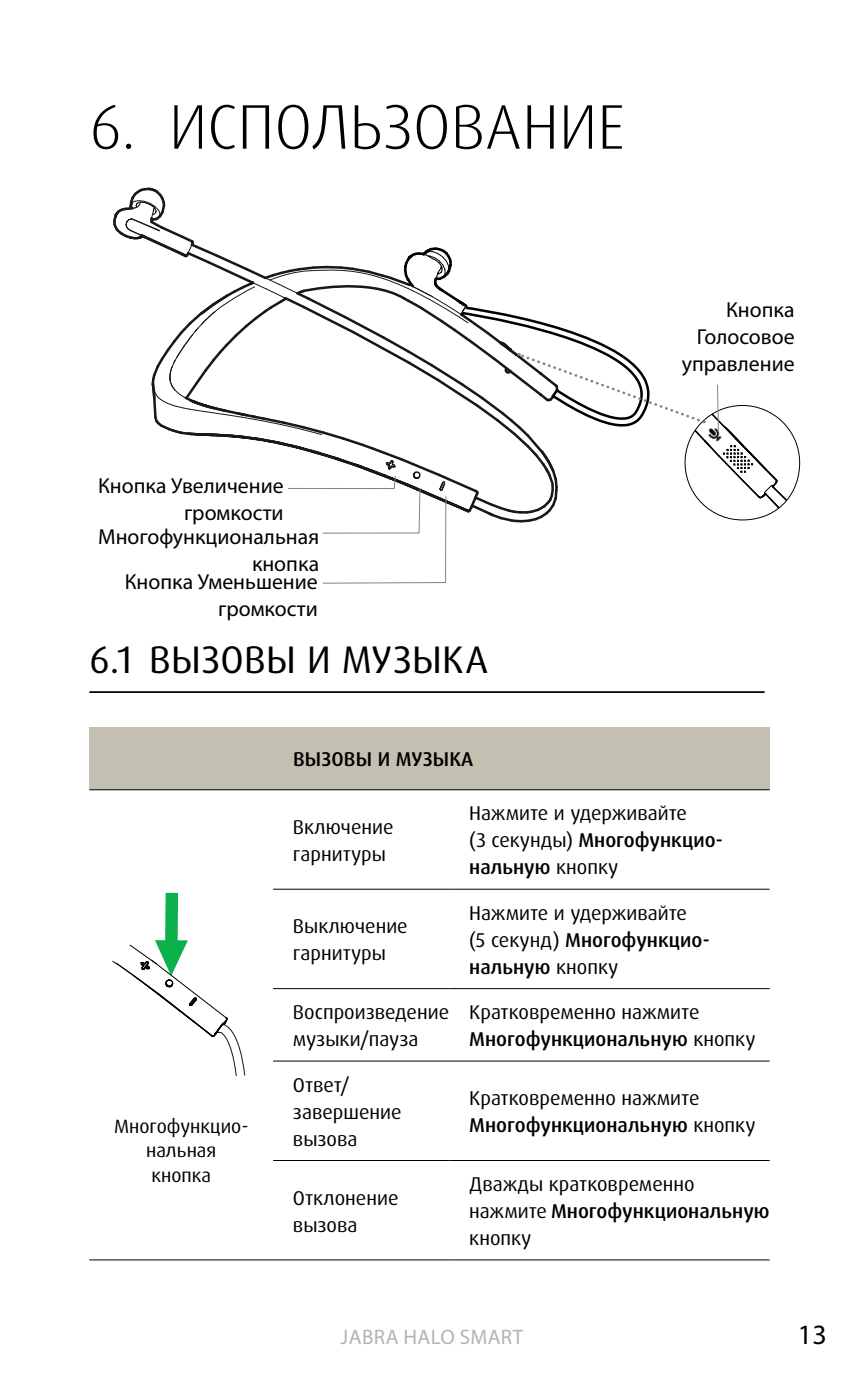
<style>
.page{position:relative;width:864px;height:1389px;background:#fff}
.page>*{position:absolute;margin:0;border:0;box-sizing:border-box;transform-origin:0 0}
.t1{font:300 63px "Dax Pro";letter-spacing:.005em;color:#000}
.t2{font:38.5px "Dax Pro";letter-spacing:.01em;color:#000}
.t3{font:28px "Myriad Pro";color:#000}
.t4{font:21.7px/26.9px "Myriad Pro";color:#000;text-align:right}
.t5{font:21px "Myriad Pro";letter-spacing:.02em;color:#b1b4b6}
.t6{font:19.95px/26.9px "Dax Pro";color:#000}
.t7{font:500 19.95px "Dax Pro";letter-spacing:.01em;color:#000}
.t8{font:19.25px/24.5px "Dax Pro";color:#000;text-align:center}
.s1{font-weight:500}
</style>
<div class="page">
<hr style="left:89px;top:691px;width:675px;height:2px;background:#000">
<div style="left:89px;top:727px;width:184px;height:63px;background:#c4c0b1"></div>
<div style="left:273px;top:727px;width:496px;height:63px;background:#c4c0b1"></div>
<hr style="left:89px;top:789px;width:184px;height:1px;background:#000">
<hr style="left:89px;top:1259px;width:184px;height:1px;background:#000">
<hr style="left:273px;top:789px;width:176px;height:1px;background:#000">
<hr style="left:449px;top:789px;width:320px;height:1px;background:#000">
<hr style="left:273px;top:889px;width:176px;height:1px;background:#000">
<hr style="left:449px;top:889px;width:320px;height:1px;background:#000">
<hr style="left:273px;top:988px;width:176px;height:1px;background:#000">
<hr style="left:449px;top:988px;width:320px;height:1px;background:#000">
<hr style="left:273px;top:1060px;width:176px;height:2px;background:#000">
<hr style="left:449px;top:1060px;width:320px;height:2px;background:#000">
<hr style="left:273px;top:1160px;width:176px;height:1px;background:#000">
<hr style="left:449px;top:1160px;width:320px;height:1px;background:#000">
<hr style="left:273px;top:1259px;width:176px;height:1px;background:#000">
<hr style="left:449px;top:1259px;width:320px;height:1px;background:#000">
<svg style="left:112px;top:893px;width:134px;height:183px"></svg>
<svg style="left:113px;top:187px;width:678px;height:397px"></svg>
<hr style="left:716px;top:385px;width:2px;height:45px;background:#808285">
<h1 class="t1" style="left:90px;top:86px;width:536px">6. ИСПОЛЬЗОВАНИЕ</h1>
<p class="t4" style="left:98px;top:472px;width:187px">Кнопка Увеличение громкости</p>
<p class="t4" style="left:98px;top:523px;width:222px">Многофункциональная кнопка</p>
<p class="t4" style="left:125px;top:568px;width:194px">Кнопка Уменьшение громкости</p>
<h2 class="t2" style="left:89px;top:635px;width:400px">6.1 ВЫЗОВЫ И МУЗЫКА</h2>
<p class="t7" style="left:293px;top:746px;width:182px">ВЫЗОВЫ И МУЗЫКА</p>
<p class="t4" style="left:681px;top:296px;width:114px">Кнопка<br>Голосовое управление</p>
<p class="t8" style="left:114px;top:1114px;width:133px">Многофункцио&shy;нальная кнопка</p>
<p class="t6" style="left:293px;top:814px;width:102px">Включение гарнитуры</p>
<p class="t6" style="left:293px;top:913px;width:116px">Выключение гарнитуры</p>
<p class="t6" style="left:469px;top:800px;width:255px">Нажмите и удерживайте<br>(3 секунды) <span class="s1">Многофункцио&shy;нальную</span> кнопку</p>
<p class="t6" style="left:469px;top:899px;width:242px">Нажмите и удерживайте<br>(5 секунд) <span class="s1">Многофункцио&shy;нальную</span> кнопку</p>
<p class="t6" style="left:293px;top:999px;width:158px">Воспроизведение музыки/пауза</p>
<p class="t6" style="left:469px;top:999px;width:288px">Кратковременно нажмите<br><span class="s1">Многофункциональную</span> кнопку</p>
<p class="t6" style="left:293px;top:1071px;width:110px">Ответ/ завершение вызова</p>
<p class="t6" style="left:469px;top:1085px;width:288px">Кратковременно нажмите<br><span class="s1">Многофункциональную</span> кнопку</p>
<p class="t6" style="left:293px;top:1184px;width:107px">Отклонение вызова</p>
<p class="t6" style="left:469px;top:1171px;width:302px">Дважды кратковременно нажмите <span class="s1">Многофункциональную </span>кнопку</p>
<p class="t5" style="left:340px;top:1324px;width:184px">JABRA HALO SMART</p>
<h3 class="t3" style="left:797px;top:1317px;width:30px">13</h3>
</div>
